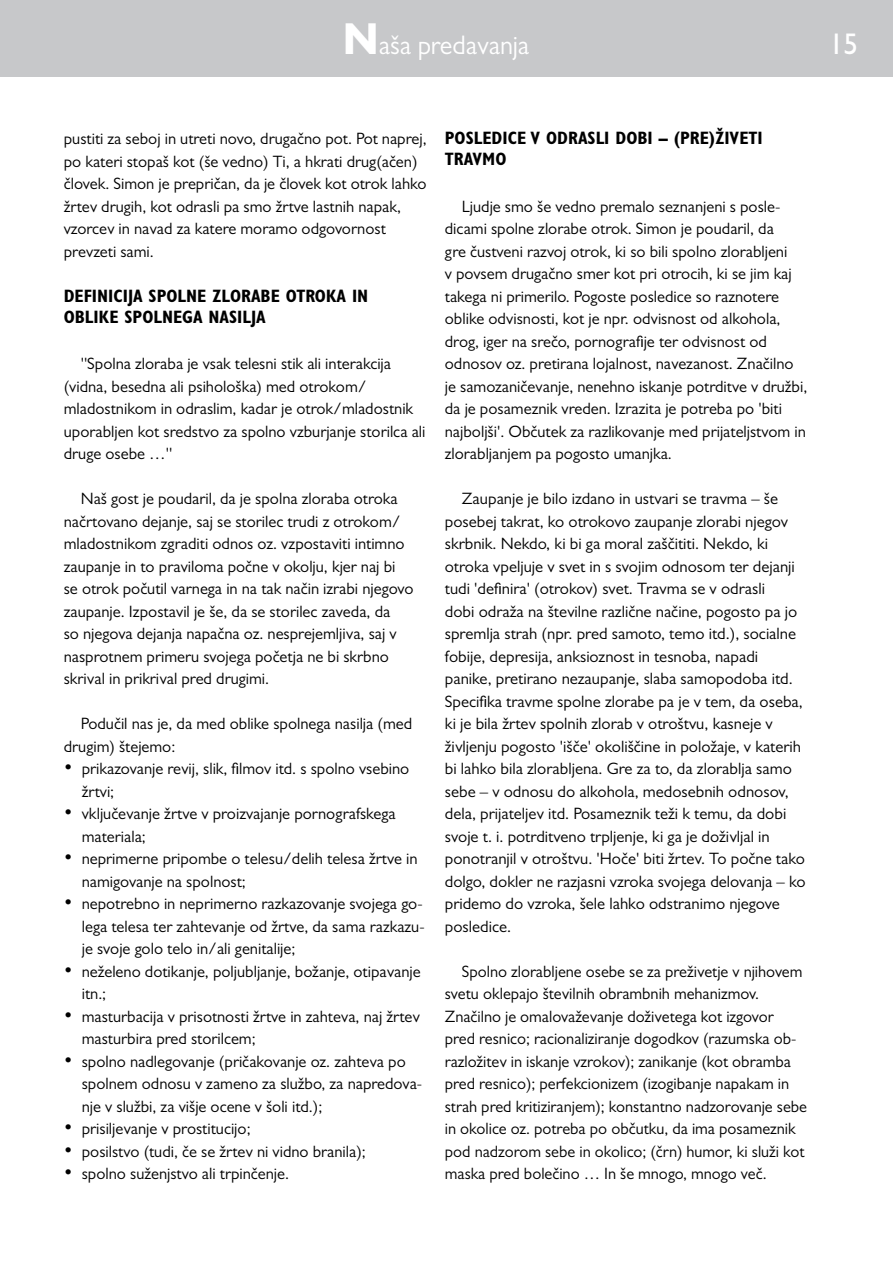
<style>
.page{position:relative;width:893px;height:1263px;background:#fff}
.page>*{position:absolute;margin:0;border:0;box-sizing:border-box;transform-origin:0 0}
.t1{font:500 30px "Gill Sans MT Pro";color:#fff}
.t2{font:27px "Gill Sans MT Pro";letter-spacing:-.005em;color:#fff}
.t3{font:700 condensed 18px/21px "Gill Sans MT Pro";color:#000}
.t4{font:16.5px/22.5px "Gill Sans MT Pro";color:#000}
.s1{font-weight:700;font-size:45px}
.s2{font-size:21px}
</style>
<div class="page">
<div style="left:0;top:0;width:893px;height:76px;background:#c7c8ca"></div>
<h2 class="t2" style="left:342px;top:29px;width:188px"><span class="s1">N</span>aša predavanja</h2>
<h1 class="t1" style="left:829px;top:26px;width:30px">15</h1>
<p class="t4" style="left:64px;top:127px;width:364px">pustiti za seboj in utreti novo, drugačno pot. Pot naprej, po kateri stopaš kot (še vedno) Ti, a hkrati drug(ačen) človek. Simon je prepričan, da je človek kot otrok lahko žrtev drugih, kot odrasli pa smo žrtve lastnih napak, vzorcev in navad za katere moramo odgovornost prevzeti sami.</p>
<p class="t3" style="left:64px;top:285px;width:306px">DEFINICIJA SPOLNE ZLORABE OTROKA IN<br>OBLIKE SPOLNEGA NASILJA</p>
<p class="t4" style="left:64px;top:352px;width:363px;text-indent:17px">''Spolna zloraba je vsak telesni stik ali interakcija (vidna, besedna ali psihološka) med otrokom/ mladostnikom in odraslim, kadar je otrok/mladostnik uporabljen kot sredstvo za spolno vzburjanje storilca ali druge osebe …''</p>
<p class="t4" style="left:64px;top:487px;width:351px;text-indent:17px">Naš gost je poudaril, da je spolna zloraba otroka načrtovano dejanje, saj se storilec trudi z otrokom/ mladostnikom zgraditi odnos oz. vzpostaviti intimno zaupanje in to praviloma počne v okolju, kjer naj bi se otrok počutil varnega in na tak način izrabi njegovo zaupanje. Izpostavil je še, da se storilec zaveda, da<br>so njegova dejanja napačna oz. nesprejemljiva, saj v nasprotnem primeru svojega početja ne bi skrbno skrival in prikrival pred drugimi.</p>
<p class="t4" style="left:64px;top:712px;width:350px;text-indent:17px">Podučil nas je, da med oblike spolnega nasilja (med drugim) štejemo:</p>
<p class="t4" style="left:82px;top:757px;width:329px;text-indent:-18px"><span class="s2">•</span> prikazovanje revij, slik, filmov itd. s spolno vsebino žrtvi;</p>
<p class="t4" style="left:82px;top:802px;width:316px;text-indent:-18px"><span class="s2">•</span> vključevanje žrtve v proizvajanje pornografskega materiala;</p>
<p class="t4" style="left:82px;top:847px;width:337px;text-indent:-18px"><span class="s2">•</span> neprimerne pripombe o telesu/delih telesa žrtve in namigovanje na spolnost;</p>
<p class="t4" style="left:82px;top:892px;width:344px;text-indent:-18px"><span class="s2">•</span> nepotrebno in neprimerno razkazovanje svojega go&shy;lega telesa ter zahtevanje od žrtve, da sama razkazu&shy;je svoje golo telo in/ali genitalije;</p>
<p class="t4" style="left:82px;top:960px;width:340px;text-indent:-18px"><span class="s2">•</span> neželeno dotikanje, poljubljanje, božanje, otipavanje itn.;</p>
<p class="t4" style="left:82px;top:1005px;width:340px;text-indent:-18px"><span class="s2">•</span> masturbacija v prisotnosti žrtve in zahteva, naj žrtev masturbira pred storilcem;</p>
<p class="t4" style="left:82px;top:1050px;width:342px;text-indent:-18px"><span class="s2">•</span> spolno nadlegovanje (pričakovanje oz. zahteva po spolnem odnosu v zameno za službo, za napredova&shy;nje v službi, za višje ocene v šoli itd.);</p>
<p class="t4" style="left:64px;top:1117px;width:188px"><span class="s2">•</span> prisiljevanje v prostitucijo;</p>
<p class="t4" style="left:64px;top:1140px;width:304px"><span class="s2">•</span> posilstvo (tudi, če se žrtev ni vidno branila);</p>
<p class="t4" style="left:64px;top:1162px;width:227px"><span class="s2">•</span> spolno suženjstvo ali trpinčenje.</p>
<p class="t3" style="left:445px;top:127px;width:319px">POSLEDICE V ODRASLI DOBI – (PRE)ŽIVETI<br>TRAVMO</p>
<p class="t4" style="left:445px;top:195px;width:364px;text-indent:17px">Ljudje smo še vedno premalo seznanjeni s posle&shy;dicami spolne zlorabe otrok. Simon je poudaril, da<br>gre čustveni razvoj otrok, ki so bili spolno zlorabljeni<br>v povsem drugačno smer kot pri otrocih, ki se jim kaj takega ni primerilo. Pogoste posledice so raznotere oblike odvisnosti, kot je npr. odvisnost od alkohola, drog, iger na srečo, pornografije ter odvisnost od odnosov oz. pretirana lojalnost, navezanost. Značilno je samozaničevanje, nenehno iskanje potrditve v družbi, da je posameznik vreden. Izrazita je potreba po 'biti najboljši'. Občutek za razlikovanje med prijateljstvom in zlorabljanjem pa pogosto umanjka.</p>
<p class="t4" style="left:445px;top:487px;width:362px;text-indent:17px">Zaupanje je bilo izdano in ustvari se travma – še posebej takrat, ko otrokovo zaupanje zlorabi njegov skrbnik. Nekdo, ki bi ga moral zaščititi. Nekdo, ki otroka vpeljuje v svet in s svojim odnosom ter dejanji tudi 'definira' (otrokov) svet. Travma se v odrasli<br>dobi odraža na številne različne načine, pogosto pa jo spremlja strah (npr. pred samoto, temo itd.), socialne fobije, depresija, anksioznost in tesnoba, napadi panike, pretirano nezaupanje, slaba samopodoba itd.<br>Specifika travme spolne zlorabe pa je v tem, da oseba, ki je bila žrtev spolnih zlorab v otroštvu, kasneje v življenju pogosto 'išče' okoliščine in položaje, v katerih bi lahko bila zlorabljena. Gre za to, da zlorablja samo sebe – v odnosu do alkohola, medosebnih odnosov, dela, prijateljev itd. Posameznik teži k temu, da dobi svoje t. i. potrditveno trpljenje, ki ga je doživljal in ponotranjil v otroštvu. 'Hoče' biti žrtev. To počne tako dolgo, dokler ne razjasni vzroka svojega delovanja – ko pridemo do vzroka, šele lahko odstranimo njegove posledice.</p>
<p class="t4" style="left:445px;top:960px;width:364px;text-indent:17px">Spolno zlorabljene osebe se za preživetje v njihovem svetu oklepajo številnih obrambnih mehanizmov.<br>Značilno je omalovaževanje doživetega kot izgovor pred resnico; racionaliziranje dogodkov (razumska ob&shy;razložitev in iskanje vzrokov); zanikanje (kot obramba pred resnico); perfekcionizem (izogibanje napakam in strah pred kritiziranjem); konstantno nadzorovanje sebe in okolice oz. potreba po občutku, da ima posameznik pod nadzorom sebe in okolico; (črn) humor, ki služi kot maska pred bolečino … In še mnogo, mnogo več.</p>
</div>
